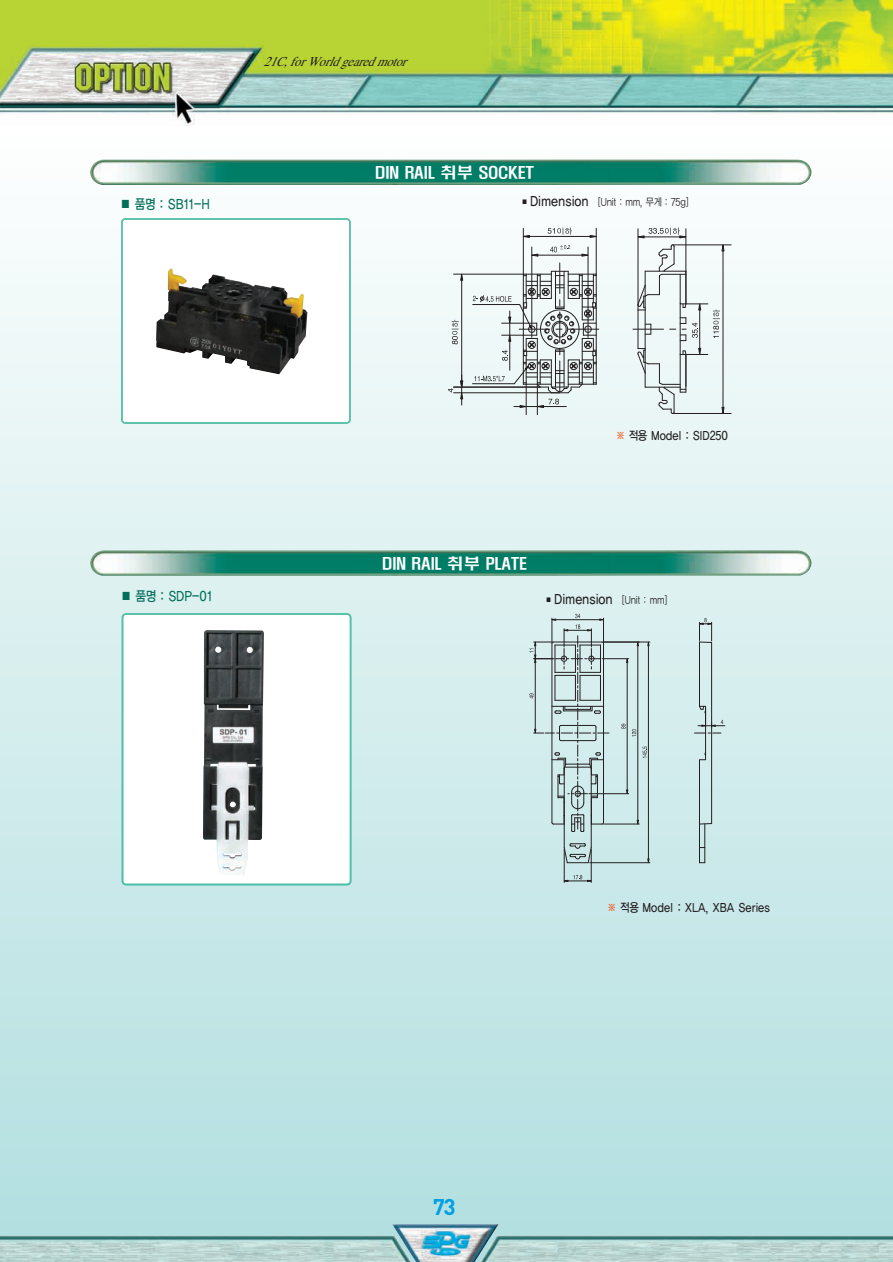
<style>
.page{position:relative;width:893px;height:1262px;background:#fff}
.page>*{position:absolute;margin:0;border:0;box-sizing:border-box;transform-origin:0 0}
.t1{font:700 22.5px "DIN";color:#00a1e3}
.t2{font:500 15px "HYK Head Line";color:#fff;scale:1.1 1}
.t3{font:italic 13.5px "Times";color:#231f20;scale:.9 1}
.t4{font:13.5px "YGO13";letter-spacing:-.06em;color:#016f5a;scale:.85 1}
.t5{font:13.5px "YGO13";letter-spacing:-.065em;color:#231f20;scale:.85 1}
.t6{font:12px "YGO13";letter-spacing:-.06em;color:#231f20;scale:.85 1}
.t7{font:10.5px "YGO12";letter-spacing:-.085em;color:#231f20;scale:.85 1}
.s1{font-size:7.5px}
.s2{font-family:"YGO13";font-size:13.5px}
.s3{color:#f15921}
.s4{font-family:"YGO12";font-size:7.5px}
.s5{font-family:"YGO12";font-size:10.5px}
</style>
<div class="page">
<div style="left:0;top:137px;width:892px;height:1125px;background:linear-gradient(to bottom,#fbfdfc,#b1dedf)"></div>
<img style="left:0;top:0;width:892px;height:126px">
<img style="left:0;top:1223px;width:892px;height:39px">
<img style="left:90px;top:160px;width:721px;height:25px">
<img style="left:90px;top:550px;width:721px;height:25px">
<svg style="left:550px;top:245px;width:20px;height:7px"></svg>
<svg style="left:529px;top:254px;width:9px;height:3px"></svg>
<svg style="left:581px;top:254px;width:9px;height:3px"></svg>
<hr style="left:538px;top:255px;width:44px;height:1px;background:#231f20">
<hr style="left:531px;top:247px;width:1px;height:74px;background:#231f20">
<hr style="left:587px;top:247px;width:1px;height:74px;background:#231f20">
<hr style="left:472px;top:383px;width:42px;height:1px;background:#231f20">
<hr style="left:472px;top:304px;width:47px;height:1px;background:#231f20">
<hr style="left:680px;top:304px;width:1px;height:50px;background:#231f20">
<hr style="left:637px;top:310px;width:1px;height:38px;background:#231f20">
<hr style="left:645px;top:309px;width:1px;height:39px;background:#231f20">
<hr style="left:523px;top:228px;width:1px;height:46px;background:#231f20">
<hr style="left:596px;top:228px;width:1px;height:46px;background:#231f20">
<hr style="left:529px;top:236px;width:61px;height:1px;background:#231f20">
<svg style="left:520px;top:235px;width:10px;height:3px"></svg>
<svg style="left:589px;top:235px;width:10px;height:3px"></svg>
<hr style="left:453px;top:274px;width:70px;height:1px;background:#231f20">
<hr style="left:461px;top:280px;width:1px;height:101px;background:#231f20">
<svg style="left:460px;top:271px;width:3px;height:10px"></svg>
<svg style="left:451px;top:320px;width:7px;height:24px"></svg>
<svg style="left:547px;top:228px;width:25px;height:7px"></svg>
<hr style="left:453px;top:392px;width:106px;height:1px;background:#231f20">
<hr style="left:453px;top:387px;width:87px;height:1px;background:#231f20">
<svg style="left:460px;top:375px;width:3px;height:30px"></svg>
<svg style="left:448px;top:388px;width:5px;height:4px"></svg>
<hr style="left:526px;top:384px;width:1px;height:31px;background:#231f20">
<hr style="left:537px;top:384px;width:1px;height:31px;background:#231f20">
<hr style="left:672px;top:245px;width:59px;height:1px;background:#231f20">
<hr style="left:672px;top:413px;width:59px;height:1px;background:#231f20">
<hr style="left:722px;top:251px;width:1px;height:156px;background:#231f20">
<svg style="left:721px;top:407px;width:3px;height:9px"></svg>
<hr style="left:699px;top:310px;width:1px;height:38px;background:#231f20">
<svg style="left:637px;top:348px;width:70px;height:66px;background:#d8e1e1"></svg>
<svg style="left:633px;top:228px;width:91px;height:113px"></svg>
<svg style="left:473px;top:263px;width:127px;height:145px"></svg>
<svg style="left:122px;top:219px;width:228px;height:204px"></svg>
<img style="left:156px;top:268px;width:151px;height:106px">
<hr style="left:564px;top:768px;width:1px;height:79px;background:#231f20">
<hr style="left:591px;top:768px;width:1px;height:79px;background:#231f20">
<svg style="left:563px;top:843px;width:28px;height:20px"></svg>
<hr style="left:699px;top:824px;width:1px;height:38px;background:#231f20">
<hr style="left:704px;top:824px;width:1px;height:38px;background:#231f20">
<hr style="left:603px;top:642px;width:47px;height:1px;background:#231f20">
<hr style="left:589px;top:862px;width:61px;height:1px;background:#231f20">
<hr style="left:648px;top:646px;width:1px;height:213px;background:#231f20">
<svg style="left:647px;top:858px;width:2px;height:7px"></svg>
<hr style="left:564px;top:849px;width:1px;height:33px;background:#231f20">
<hr style="left:591px;top:849px;width:1px;height:33px;background:#231f20">
<svg style="left:561px;top:875px;width:33px;height:7px"></svg>
<svg style="left:529px;top:614px;width:120px;height:218px;background:#bbd0d0"></svg>
<hr style="left:699px;top:642px;width:1px;height:64px;background:#231f20">
<hr style="left:711px;top:642px;width:1px;height:181px;background:#231f20">
<hr style="left:705px;top:706px;width:1px;height:53px;background:#231f20">
<svg style="left:694px;top:705px;width:30px;height:28px"></svg>
<svg style="left:696px;top:618px;width:18px;height:25px"></svg>
<svg style="left:699px;top:752px;width:13px;height:72px"></svg>
<svg style="left:122px;top:614px;width:228px;height:270px"></svg>
<img style="left:203px;top:630px;width:61px;height:245px">
<p class="t3" style="left:263px;top:56px;width:166px">21C,forWorldgearedmotor</p>
<p class="t2" style="left:375px;top:166px;width:146px">DIN RAIL 취부 SOCKET</p>
<p class="t4" style="left:120px;top:197px;width:108px">■ 품명 : SB11-H</p>
<p class="t7" style="left:521px;top:197px;width:198px"><span class="s1">■</span> <span class="s2">Dimension</span> [Unit : mm, 무게 : 75g]</p>
<p class="t2" style="left:382px;top:557px;width:133px">DIN RAIL 취부 PLATE</p>
<p class="t6" style="left:615px;top:430px;width:134px"><span class="s3">※</span> 적용 Model : SID250</p>
<p class="t4" style="left:120px;top:590px;width:110px">■ 품명 : SDP-01</p>
<p class="t5" style="left:545px;top:593px;width:145px"><span class="s4">■</span> Dimension <span class="s5">[Unit : mm]</span></p>
<h1 class="t1" style="left:433px;top:1198px;width:24px">73</h1>
<p class="t6" style="left:607px;top:902px;width:194px"><span class="s3">※</span> 적용 Model : XLA, XBA Series</p>
</div>
